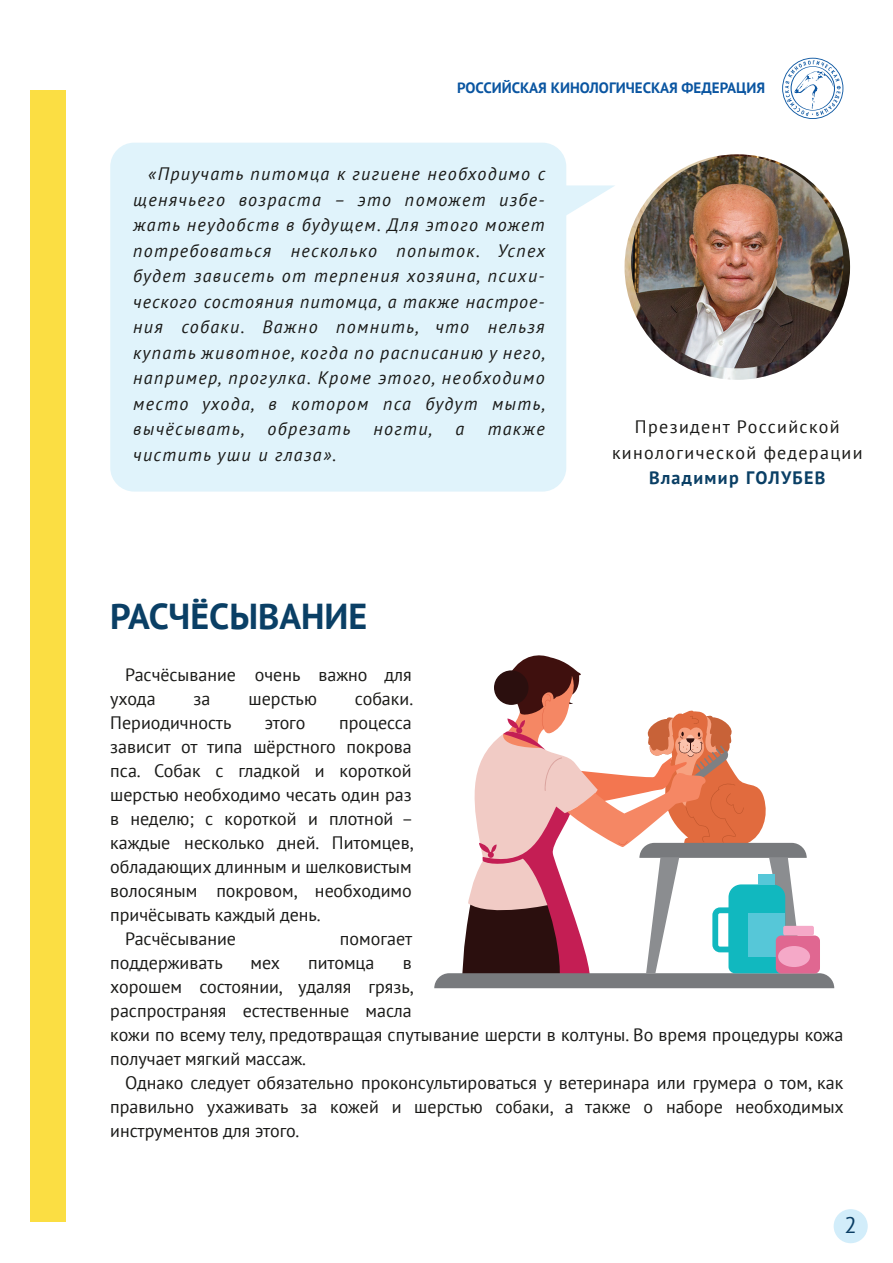
<style>
.page{position:relative;width:893px;height:1263px;background:#fff}
.page>*{position:absolute;margin:0;border:0;box-sizing:border-box;transform-origin:0 0}
.t1{font:700 36px "PT Sans";color:#0a3f65}
.t2{font:22.5px "PT Sans";color:#0a3e64}
.t3{font:18px/24px "PT Sans";color:#1a1a18}
.t4{font:italic 18px/25.5px "PT Sans";letter-spacing:.075em;color:#1a1a18;text-align:justify}
.t5{font:18px/25.5px "PT Sans";letter-spacing:.075em;color:#1a1a18;text-align:center}
.t6{font:700 18px "PT Sans";letter-spacing:.075em;color:#0a3f65}
.t7{font:700 15px "PT Sans";color:#0a55a1}
</style>
<div class="page">
<div style="left:31px;top:91px;width:35px;height:1131px;background:#fbde43"></div>
<svg style="left:782px;top:58px;width:61px;height:61px"></svg>
<div style="left:834px;top:1209px;width:34px;height:34px;background:#d2edfa;border-radius:50%"></div>
<div style="left:110px;top:143px;width:456px;height:349px;background:#e0f3fb;border-radius:24px"></div>
<svg style="left:566px;top:185px;width:49px;height:31px"></svg>
<img style="left:624px;top:154px;width:226px;height:226px;border-radius:113px">
<img style="left:631px;top:156px;width:212px;height:212px">
<svg style="left:434px;top:655px;width:400px;height:333px"></svg>
<div style="left:759px;top:874px;width:16px;height:11px;background:#56c7d8"></div>
<div style="left:749px;top:913px;width:36px;height:43px;background:#56c7d8"></div>
<div style="left:776px;top:935px;width:44px;height:38px;background:#e06791;border-radius:6px"></div>
<div style="left:783px;top:926px;width:31px;height:9px;background:#f5a9c8;border-radius:2px"></div>
<div style="left:778px;top:946px;width:32px;height:21px;background:#f5a9c8;border-radius:50%"></div>
<p class="t7" style="left:457px;top:78px;width:310px">РОССИЙСКАЯ КИНОЛОГИЧЕСКАЯ ФЕДЕРАЦИЯ</p>
<p class="t4" style="left:133px;top:161px;width:413px;text-indent:15px">«Приучать питомца к гигиене необходимо с щенячьего возраста – это поможет избе&shy;жать неудобств в будущем. Для этого может потребоваться несколько попыток. Успех будет зависеть от терпения хозяина, психи&shy;ческого состояния питомца, а также настрое&shy;ния собаки. Важно помнить, что нельзя купать животное, когда по расписанию у него, например, прогулка. Кроме этого, необходимо место ухода, в котором пса будут мыть, вычёсывать,</p>
<p class="t4" style="left:268px;top:416px;width:84px">обрезать</p>
<p class="t4" style="left:373px;top:416px;width:60px">ногти,</p>
<p class="t4" style="left:455px;top:416px;width:10px">а</p>
<p class="t4" style="left:488px;top:416px;width:58px">также</p>
<p class="t4" style="left:133px;top:441px;width:205px">чистить уши и глаза».</p>
<h1 class="t1" style="left:110px;top:592px;width:259px">РАСЧЁСЫВАНИЕ</h1>
<p class="t5" style="left:612px;top:414px;width:252px">Президент Российской кинологической федерации</p>
<p class="t6" style="left:649px;top:466px;width:178px">Владимир ГОЛУБЕВ</p>
<p class="t3" style="left:110px;top:662px;width:303px;text-indent:15px">Расчёсывание очень важно для ухода</p>
<p class="t3" style="left:194px;top:686px;width:18px">за</p>
<p class="t3" style="left:249px;top:686px;width:70px">шерстью</p>
<p class="t3" style="left:355px;top:686px;width:60px">собаки.</p>
<p class="t3" style="left:110px;top:710px;width:123px">Периодичность</p>
<p class="t3" style="left:265px;top:710px;width:42px">этого</p>
<p class="t3" style="left:339px;top:710px;width:74px">процесса</p>
<p class="t3" style="left:110px;top:734px;width:303px">зависит от типа шёрстного покрова</p>
<p class="t3" style="left:110px;top:758px;width:303px">пса. Собак с гладкой и короткой</p>
<p class="t3" style="left:110px;top:782px;width:303px">шерстью необходимо чесать один раз</p>
<p class="t3" style="left:110px;top:806px;width:304px">в неделю; с короткой и плотной –</p>
<p class="t3" style="left:110px;top:830px;width:304px">каждые несколько дней. Питомцев,</p>
<p class="t3" style="left:110px;top:854px;width:303px">обладающих длинным и шелковистым</p>
<p class="t3" style="left:110px;top:878px;width:303px">волосяным покровом, необходимо</p>
<p class="t3" style="left:110px;top:902px;width:212px">причёсывать каждый день.</p>
<p class="t3" style="left:125px;top:926px;width:112px">Расчёсывание</p>
<p class="t3" style="left:340px;top:926px;width:74px">помогает</p>
<p class="t3" style="left:110px;top:950px;width:114px">поддерживать</p>
<p class="t3" style="left:251px;top:950px;width:31px">мех</p>
<p class="t3" style="left:308px;top:950px;width:68px">питомца</p>
<p class="t3" style="left:110px;top:950px;width:735px;text-indent:293px">в<br>хорошем состоянии, удаляя грязь,<br>распространяя естественные масла<br>кожи по всему телу, предотвращая спутывание шерсти в колтуны. Во время процедуры кожа получает мягкий массаж.</p>
<p class="t3" style="left:110px;top:1070px;width:735px;text-align:justify;text-indent:15px">Однако следует обязательно проконсультироваться у ветеринара или грумера о том, как правильно ухаживать за кожей и шерстью собаки, а также о наборе необходимых инструментов для этого.</p>
<p class="t2" style="left:844px;top:1210px;width:14px">2</p>
</div>
